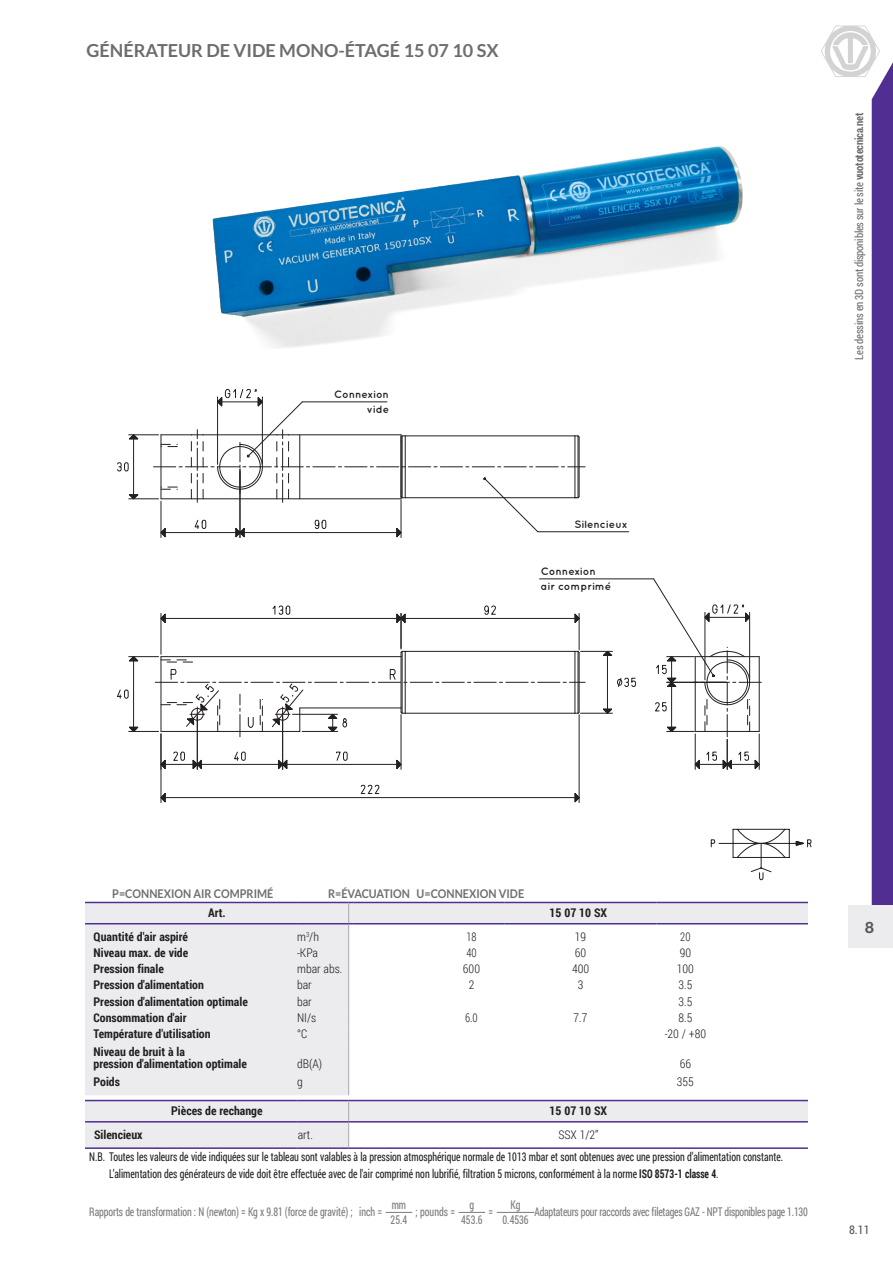
<style>
.page{position:relative;width:893px;height:1263px;background:#fff}
.page>*{position:absolute;margin:0;border:0;box-sizing:border-box;transform-origin:0 0}
.t1{font:700 18px "Lato";color:#6c6d70}
.t2{font:700 15.75px "Helvetica Neue LT Std";color:#57585a}
.t3{font:12px/17px "Roboto Condensed";color:#231f20;scale:.81 1}
.t4{font:700 12px/11.9px "Roboto Condensed";color:#231f20}
.t5{font:300 12px/16.2px "Roboto Condensed";color:#231f20}
.t6{font:12px "Roboto Condensed";letter-spacing:-.02em;color:#231f20;scale:.81 1}
.t7{font:700 12px "Lato";color:#6c6d70;scale:.9 1}
.t8{font:300 12px "Roboto Condensed";color:#231f20;scale:.9 1}
.t9{font:12px "Roboto Condensed";color:#57585a}
.t10{font:11.25px "Roboto Condensed";letter-spacing:-.02em;color:#6c6d70;scale:.95 1}
.t11{font:700 10.5px/14.5px "Quicksand";color:#231f20;text-align:right}
.s1{font-weight:700}
</style>
<div class="page">
<div style="left:848px;top:905px;width:45px;height:42px;background:#ececee"></div>
<svg style="left:821px;top:25px;width:72px;height:880px"></svg>
<img style="left:128px;top:146px;width:615px;height:330px">
<hr style="left:540px;top:579px;width:114px;height:1px;background:#231f20">
<hr style="left:538px;top:531px;width:91px;height:1px;background:#231f20">
<hr style="left:160px;top:657px;width:1px;height:74px;background:#231f20">
<hr style="left:401px;top:657px;width:1px;height:51px;background:#231f20">
<hr style="left:405px;top:651px;width:170px;height:1px;background:#231f20">
<hr style="left:575px;top:651px;width:1px;height:62px;background:#231f20">
<hr style="left:578px;top:651px;width:1px;height:62px;background:#231f20">
<hr style="left:579px;top:652px;width:1px;height:60px;background:#231f20">
<svg style="left:575px;top:650px;width:5px;height:4px"></svg>
<hr style="left:405px;top:651px;width:1px;height:62px;background:#231f20">
<hr style="left:402px;top:651px;width:1px;height:62px;background:#231f20">
<svg style="left:400px;top:650px;width:5px;height:7px"></svg>
<hr style="left:759px;top:734px;width:1px;height:35px;background:#231f20">
<hr style="left:695px;top:734px;width:1px;height:35px;background:#231f20">
<hr style="left:727px;top:739px;width:1px;height:30px;background:#231f20">
<svg style="left:694px;top:749px;width:66px;height:21px"></svg>
<hr style="left:165px;top:797px;width:410px;height:1px;background:#231f20">
<hr style="left:161px;top:734px;width:1px;height:68px;background:#231f20">
<hr style="left:579px;top:715px;width:1px;height:87px;background:#231f20">
<svg style="left:360px;top:784px;width:20px;height:10px"></svg>
<svg style="left:160px;top:793px;width:6px;height:10px"></svg>
<svg style="left:574px;top:793px;width:6px;height:10px"></svg>
<hr style="left:165px;top:618px;width:232px;height:1px;background:#231f20">
<hr style="left:161px;top:613px;width:1px;height:41px;background:#231f20">
<hr style="left:401px;top:613px;width:1px;height:36px;background:#231f20">
<svg style="left:272px;top:605px;width:19px;height:10px"></svg>
<svg style="left:160px;top:613px;width:6px;height:11px"></svg>
<hr style="left:405px;top:618px;width:170px;height:1px;background:#231f20">
<hr style="left:579px;top:613px;width:1px;height:37px;background:#231f20">
<svg style="left:484px;top:605px;width:12px;height:10px"></svg>
<svg style="left:396px;top:613px;width:10px;height:11px"></svg>
<svg style="left:574px;top:613px;width:6px;height:11px"></svg>
<hr style="left:607px;top:655px;width:1px;height:54px;background:#231f20">
<hr style="left:581px;top:713px;width:31px;height:1px;background:#231f20">
<hr style="left:581px;top:651px;width:31px;height:1px;background:#231f20">
<svg style="left:617px;top:677px;width:19px;height:10px"></svg>
<svg style="left:603px;top:708px;width:10px;height:6px"></svg>
<svg style="left:603px;top:651px;width:10px;height:5px"></svg>
<hr style="left:201px;top:764px;width:78px;height:1px;background:#231f20">
<hr style="left:197px;top:717px;width:1px;height:52px;background:#231f20">
<svg style="left:234px;top:751px;width:12px;height:10px"></svg>
<svg style="left:160px;top:751px;width:42px;height:19px"></svg>
<hr style="left:287px;top:764px;width:110px;height:1px;background:#231f20">
<hr style="left:282px;top:717px;width:1px;height:52px;background:#231f20">
<hr style="left:401px;top:714px;width:1px;height:55px;background:#231f20">
<svg style="left:336px;top:751px;width:12px;height:10px"></svg>
<svg style="left:278px;top:759px;width:10px;height:11px"></svg>
<svg style="left:396px;top:759px;width:6px;height:11px"></svg>
<hr style="left:133px;top:661px;width:1px;height:66px;background:#231f20">
<hr style="left:129px;top:731px;width:30px;height:1px;background:#231f20">
<hr style="left:129px;top:656px;width:30px;height:1px;background:#231f20">
<svg style="left:117px;top:689px;width:12px;height:10px"></svg>
<svg style="left:129px;top:726px;width:10px;height:6px"></svg>
<svg style="left:129px;top:656px;width:10px;height:6px"></svg>
<hr style="left:133px;top:439px;width:1px;height:56px;background:#231f20">
<hr style="left:129px;top:498px;width:30px;height:1px;background:#231f20">
<hr style="left:129px;top:434px;width:30px;height:1px;background:#231f20">
<svg style="left:117px;top:462px;width:12px;height:10px"></svg>
<svg style="left:129px;top:494px;width:10px;height:6px"></svg>
<svg style="left:129px;top:434px;width:10px;height:6px"></svg>
<hr style="left:161px;top:656px;width:240px;height:1px;background:#231f20">
<svg style="left:653px;top:578px;width:108px;height:159px"></svg>
<svg style="left:155px;top:669px;width:430px;height:68px"></svg>
<svg style="left:161px;top:660px;width:32px;height:3px"></svg>
<svg style="left:154px;top:387px;width:431px;height:151px"></svg>
<svg style="left:711px;top:828px;width:101px;height:52px"></svg>
<svg style="left:85px;top:902px;width:723px;height:247px"></svg>
<svg style="left:386px;top:1212px;width:26px;height:1px"></svg>
<svg style="left:459px;top:1212px;width:26px;height:1px"></svg>
<hr style="left:497px;top:1212px;width:37px;height:1px;background:#231f20">
<h1 class="t1" style="left:87px;top:40px;width:414px">GÉNÉRATEUR DE VIDE MONO-ÉTAGÉ 15 07 10 SX</h1>
<p class="t11" style="left:334px;top:387px;width:56px">Connexion vide</p>
<p class="t11" style="left:574px;top:517px;width:55px">Silencieux</p>
<p class="t11" style="left:541px;top:564px;width:72px;text-align:left">Connexion air comprimé</p>
<p class="t10" style="left:851px;top:360px;width:261px;rotate:-90deg">Les dessins en 3D sont disponibles sur le site <span class="s1">vuototecnica.net</span></p>
<p class="t7" style="left:112px;top:886px;width:180px">P=CONNEXION AIR COMPRIMÉ</p>
<p class="t7" style="left:328px;top:886px;width:219px">R=ÉVACUATION U=CONNEXION VIDE</p>
<p class="t4" style="left:208px;top:907px;width:19px">Art.</p>
<p class="t4" style="left:94px;top:930px;width:96px">Quantité d'air aspiré</p>
<p class="t5" style="left:297px;top:928px;width:23px">m<sup>3</sup>/h</p>
<p class="t4" style="left:94px;top:947px;width:96px">Niveau max. de vide</p>
<p class="t5" style="left:297px;top:944px;width:22px">-KPa</p>
<p class="t4" style="left:94px;top:963px;width:72px">Pression finale</p>
<p class="t5" style="left:297px;top:960px;width:47px">mbar abs.</p>
<p class="t4" style="left:94px;top:979px;width:112px">Pression d'alimentation</p>
<p class="t5" style="left:297px;top:976px;width:16px">bar</p>
<p class="t4" style="left:94px;top:995px;width:156px">Pression d'alimentation optimale</p>
<p class="t5" style="left:297px;top:993px;width:16px">bar</p>
<p class="t4" style="left:94px;top:1011px;width:95px">Consommation d'air</p>
<p class="t5" style="left:297px;top:1009px;width:21px">NI/s</p>
<p class="t4" style="left:94px;top:1027px;width:119px">Température d'utilisation</p>
<p class="t5" style="left:297px;top:1025px;width:12px">°C</p>
<p class="t4" style="left:94px;top:1045px;width:155px">Niveau de bruit à la<br>pression d'alimentation optimale</p>
<p class="t5" style="left:297px;top:1055px;width:27px">dB(A)</p>
<p class="t4" style="left:94px;top:1075px;width:28px">Poids</p>
<p class="t5" style="left:297px;top:1073px;width:7px">g</p>
<p class="t4" style="left:171px;top:1105px;width:93px">Pièces de rechange</p>
<p class="t4" style="left:94px;top:1128px;width:50px">Silencieux</p>
<p class="t5" style="left:298px;top:1126px;width:17px">art.</p>
<p class="t3" style="left:109px;top:1148px;width:834px;text-indent:-20px">N.B. Toutes les valeurs de vide indiquées sur le tableau sont valables à la pression atmosphérique normale de 1013 mbar et sont obtenues avec une pression d’alimentation constante.<br>L’alimentation des générateurs de vide doit être effectuée avec de l'air comprimé non lubrifié, filtration 5 microns, conformément à la norme <span class="s1">ISO 8573-1 classe 4</span>.</p>
<p class="t4" style="left:550px;top:907px;width:59px">15 07 10 SX</p>
<p class="t8" style="left:466px;top:928px;width:13px">18</p>
<p class="t5" style="left:575px;top:928px;width:13px">19</p>
<p class="t8" style="left:680px;top:928px;width:13px">20</p>
<p class="t8" style="left:466px;top:945px;width:13px">40</p>
<p class="t5" style="left:575px;top:944px;width:13px">60</p>
<p class="t5" style="left:680px;top:944px;width:13px">90</p>
<p class="t5" style="left:463px;top:960px;width:19px">600</p>
<p class="t5" style="left:572px;top:960px;width:19px">400</p>
<p class="t5" style="left:677px;top:960px;width:19px">100</p>
<p class="t5" style="left:469px;top:976px;width:7px">2</p>
<p class="t5" style="left:578px;top:976px;width:7px">3</p>
<p class="t5" style="left:678px;top:976px;width:15px">3.5<br>3.5</p>
<p class="t8" style="left:465px;top:1009px;width:15px">6.0</p>
<p class="t5" style="left:574px;top:1009px;width:15px">7.7</p>
<p class="t5" style="left:665px;top:1009px;width:43px;text-align:center">8.5<br>-20 / +80</p>
<p class="t5" style="left:677px;top:1054px;width:18px;line-height:18.3px">66<br>355</p>
<p class="t4" style="left:550px;top:1105px;width:59px">15 07 10 SX</p>
<p class="t5" style="left:558px;top:1126px;width:42px">SSX 1/2”</p>
<p class="t3" style="left:89px;top:1203px;width:363px">Rapports de transformation : N (newton) = Kg x 9.81 (force de gravité) ; inch =</p>
<p class="t3" style="left:511px;top:1195px;width:14px">Kg</p>
<p class="t3" style="left:392px;top:1195px;width:19px">mm</p>
<p class="t3" style="left:469px;top:1195px;width:7px">g</p>
<p class="t6" style="left:535px;top:1203px;width:339px">Adaptateurs pour raccords avec filetages GAZ - NPT disponibles page 1.130</p>
<p class="t3" style="left:416px;top:1203px;width:50px">; pounds =</p>
<p class="t3" style="left:489px;top:1203px;width:7px">=</p>
<p class="t3" style="left:391px;top:1210px;width:22px">25.4</p>
<p class="t3" style="left:461px;top:1210px;width:28px">453.6</p>
<p class="t3" style="left:503px;top:1210px;width:34px">0.4536</p>
<h2 class="t2" style="left:865px;top:918px;width:10px">8</h2>
<p class="t9" style="left:849px;top:1221px;width:22px">8.11</p>
</div>
